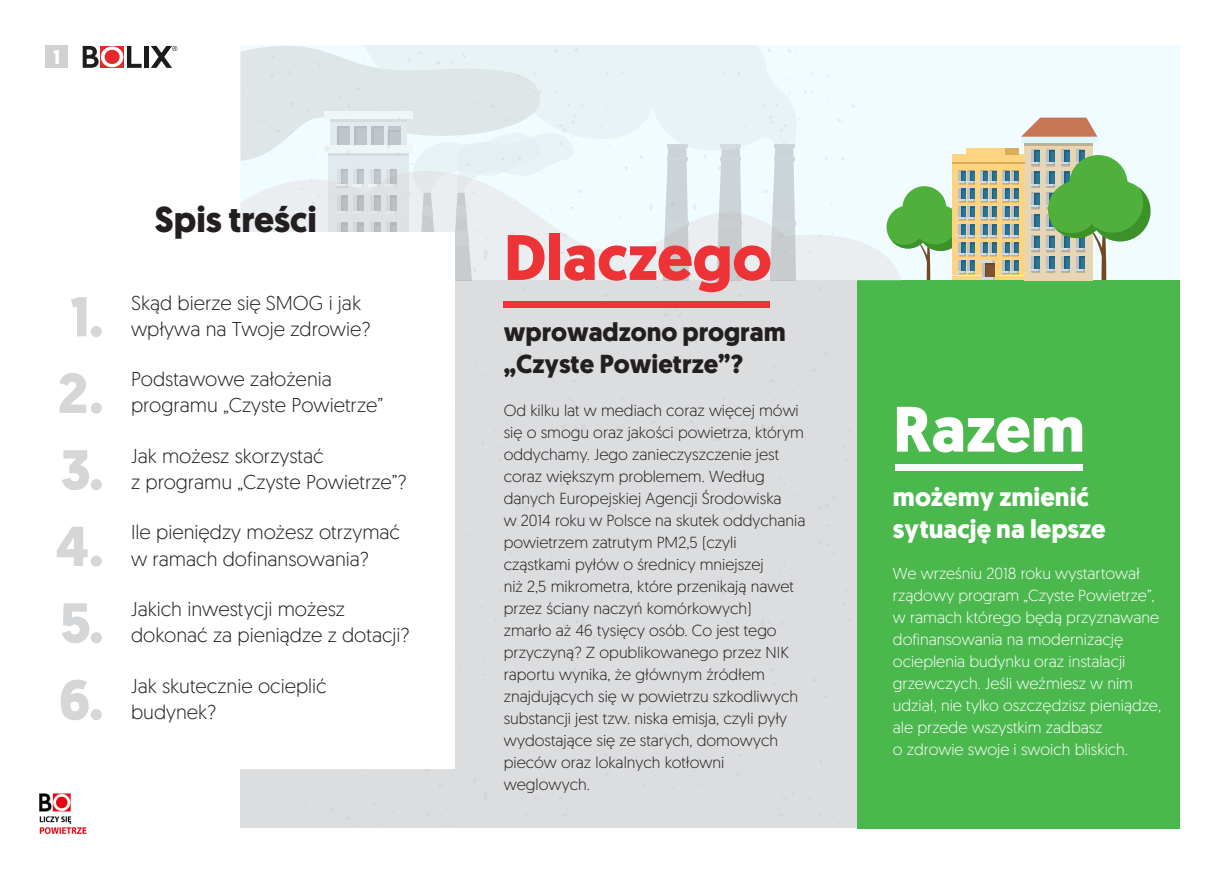
<style>
.page{position:relative;width:1225px;height:874px;background:#fff}
.page>*{position:absolute;margin:0;border:0;box-sizing:border-box;transform-origin:0 0}
.t1{font:700 64px "Geomanist";color:#ee3337}
.t2{font:700 64px "Geomanist";color:#fff}
.t3{font:700 56px "Geomanist";color:#d5d6d8}
.t4{font:700 36px "Geomanist";color:#231f20}
.t5{font:700 26px/32px "Geomanist";color:#231f20}
.t6{font:700 26px/32px "Geomanist";color:#fff}
.t7{font:300 20px/26px "Geomanist";color:#231f20}
.t8{font:700 20px "Geomanist";color:#fff}
.t9{font:300 16px/22px "Geomanist";color:#231f20}
.t10{font:300 16px/22px "Geomanist";color:#fff}
</style>
<div class="page">
<div style="left:857px;top:45px;width:322px;height:783px;background:#f0fcff"></div>
<div style="left:857px;top:280px;width:322px;height:548px;background:#4bb84e"></div>
<svg style="left:857px;top:234px;width:34px;height:46px;fill:#eaeef0"></svg>
<svg style="left:240px;top:45px;width:617px;height:783px;background:#dfe3e5"></svg>
<img style="left:39px;top:793px;width:48px;height:42px">
<hr style="left:144px;top:46px;width:4px;height:22px;background:#1c1c1c">
<svg style="left:151px;top:46px;width:26px;height:22px"></svg>
<svg style="left:83px;top:46px;width:59px;height:22px"></svg>
<div style="left:504px;top:301px;width:266px;height:7px;background:#ee3337"></div>
<div style="left:895px;top:464px;width:187px;height:7px;background:#fff"></div>
<div style="left:1024px;top:143px;width:69px;height:137px;background:#e6d6b5"></div>
<hr style="left:1024px;top:143px;width:69px;height:3px;background:#bfb08f">
<div style="left:1021px;top:137px;width:76px;height:6px;background:#e0f2fa"></div>
<svg style="left:1030px;top:150px;width:9px;height:123px"></svg>
<svg style="left:1021px;top:117px;width:76px;height:20px"></svg>
<svg style="left:886px;top:205px;width:43px;height:43px"></svg>
<svg style="left:1045px;top:150px;width:105px;height:130px"></svg>
<div style="left:952px;top:154px;width:72px;height:126px;background:#ffd480"></div>
<hr style="left:952px;top:162px;width:72px;height:2px;background:#d9ad59">
<hr style="left:952px;top:275px;width:72px;height:1px;background:#ffebde">
<div style="left:966px;top:148px;width:39px;height:6px;background:#ffd480"></div>
<div style="left:1005px;top:148px;width:13px;height:6px;background:#d9ad59"></div>
<svg style="left:891px;top:170px;width:127px;height:110px"></svg>
<div style="left:0;top:232px;width:455px;height:535px;background:#fff"></div>
<div style="left:45px;top:45px;width:23px;height:23px;background:#d1d1d1"></div>
<p class="t8" style="left:53px;top:44px;width:9px">1</p>
<h3 class="t4" style="left:155px;top:195px;width:164px">Spis treści</h3>
<h2 class="t3" style="left:70px;top:279px;width:35px">1.</h2>
<p class="t7" style="left:131px;top:289px;width:241px">Skąd bierze się SMOG i jak wpływa na Twoje zdrowie?</p>
<h2 class="t3" style="left:57px;top:356px;width:48px">2.</h2>
<p class="t7" style="left:131px;top:365px;width:253px">Podstawowe założenia programu „Czyste Powietrze”</p>
<h2 class="t3" style="left:60px;top:432px;width:45px">3.</h2>
<p class="t7" style="left:131px;top:442px;width:277px">Jak możesz skorzystać<br>z programu „Czyste Powietrze”?</p>
<h2 class="t3" style="left:55px;top:508px;width:50px">4.</h2>
<p class="t7" style="left:131px;top:518px;width:270px">Ile pieniędzy możesz otrzymać w ramach dofinansowania?</p>
<h2 class="t3" style="left:60px;top:585px;width:45px">5.</h2>
<p class="t7" style="left:131px;top:595px;width:280px">Jakich inwestycji możesz dokonać za pieniądze z dotacji?</p>
<h2 class="t3" style="left:59px;top:662px;width:46px">6.</h2>
<p class="t7" style="left:131px;top:672px;width:197px">Jak skutecznie ocieplić budynek?</p>
<h1 class="t1" style="left:504px;top:215px;width:270px">Dlaczego</h1>
<h3 class="t5" style="left:504px;top:315px;width:283px">wprowadzono program „Czyste Powietrze”?</h3>
<p class="t9" style="left:504px;top:398px;width:303px">Od kilku lat w mediach coraz więcej mówi się o smogu oraz jakości powietrza, którym oddychamy. Jego zanieczyszczenie jest coraz większym problemem. Według danych Europejskiej Agencji Środowiska<br>w 2014 roku w Polsce na skutek oddychania powietrzem zatrutym PM2,5 (czyli cząstkami pyłów o średnicy mniejszej<br>niż 2,5 mikrometra, które przenikają nawet przez ściany naczyń komórkowych)<br>zmarło aż 46 tysięcy osób. Co jest tego przyczyną? Z opublikowanego przez NIK raportu wynika, że głównym źródłem znajdujących się w powietrzu szkodliwych substancji jest tzw. niska emisja, czyli pyły wydostające się ze starych, domowych pieców oraz lokalnych kotłowni weglowych.</p>
<h1 class="t2" style="left:893px;top:386px;width:193px">Razem</h1>
<h3 class="t6" style="left:893px;top:480px;width:214px">możemy zmienić sytuację na lepsze</h3>
<p class="t10" style="left:893px;top:561px;width:270px">We wrześniu 2018 roku wystartował rządowy program „Czyste Powietrze”, w ramach którego będą przyznawane dofinansowania na modernizację ocieplenia budynku oraz instalacji grzewczych. Jeśli weźmiesz w nim udział, nie tylko oszczędzisz pieniądze, ale przede wszystkim zadbasz<br>o zdrowie swoje i swoich bliskich.</p>
</div>
